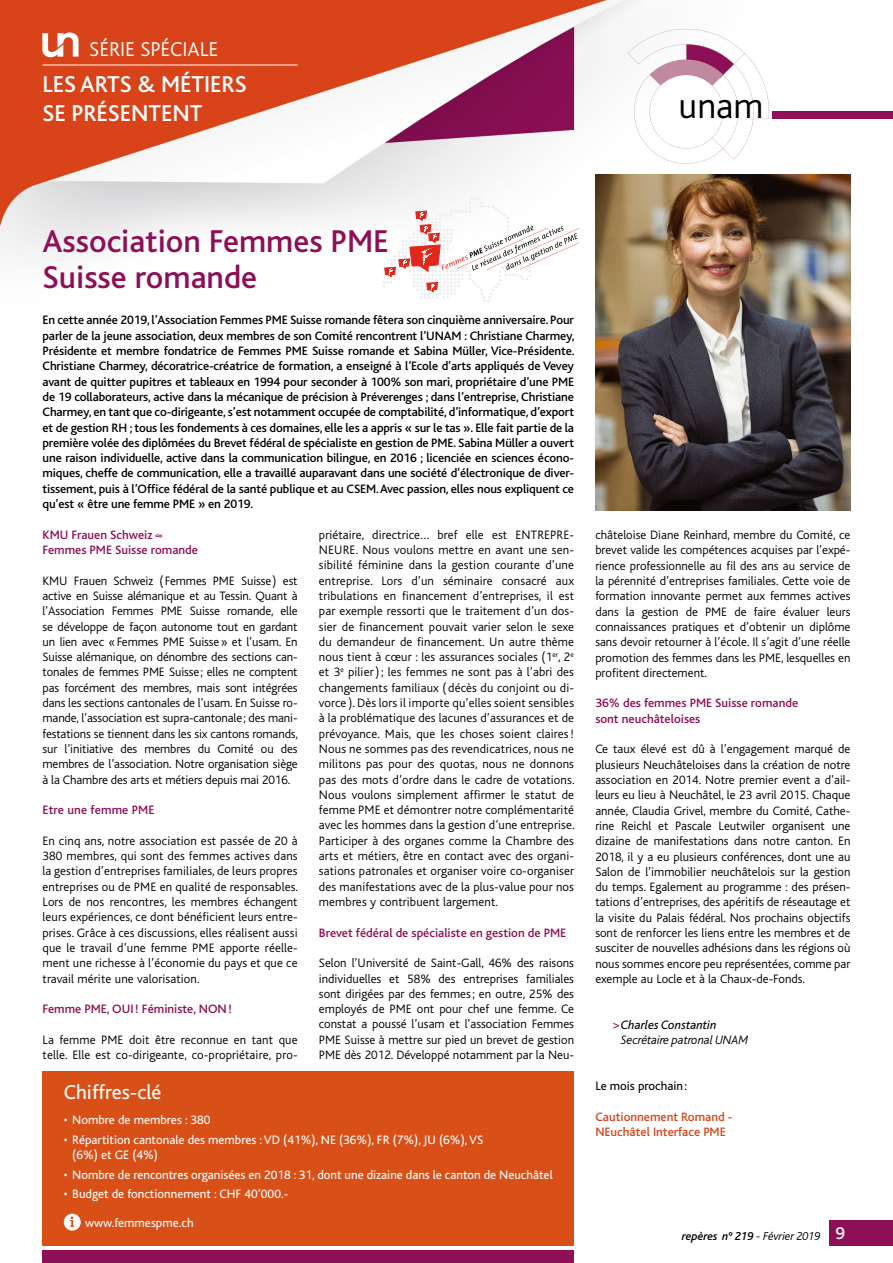
<style>
.page{position:relative;width:893px;height:1263px;background:#fff}
.page>*{position:absolute;margin:0;border:0;box-sizing:border-box;transform-origin:0 0}
.t1{font:300 37.5px "Bliss";color:#000}
.t2{font:500 33px/36px "Bliss";color:#8d0f56}
.t3{font:500 24px/28.8px "Bliss";color:#fff}
.t4{font:300 21px "Bliss";color:#fff}
.t5{font:21px "Bliss";color:#fff}
.t6{font:500 18px "Bliss";color:#fff}
.t7{font:300 12.75px/15.3px "Bliss";color:#000;text-align:justify}
.t8{font:500 12.75px/15.3px "Bliss";letter-spacing:-.01em;color:#000;text-align:justify}
.t9{font:12.75px/15.3px "Bliss";color:#fff}
.t10{font:500 12.75px/15.3px "Bliss";color:#8d0f56}
.t11{font:500 12.75px/15.3px "Bliss";color:#d74419}
.t12{font:italic 300 12.75px/15.3px "Bliss";letter-spacing:-.01em;color:#000}
.t13{font:12.75px "Bliss";color:#000}
.t14{font:italic 500 12px "Bliss";color:#000}
.s1{font-weight:400;color:#8d0f56}
.s2{font-weight:400}
.s3{font-weight:300}
</style>
<div class="page">
<img style="left:0;top:0;width:851px;height:332px">
<hr style="left:43px;top:65px;width:255px;height:1px;background:#fff">
<div style="left:829px;top:1220px;width:64px;height:26px;background:#8d0f56"></div>
<div style="left:43px;top:1250px;width:531px;height:13px;background:#8d0f56"></div>
<svg style="left:42px;top:33px;width:37px;height:24px"></svg>
<svg style="left:628px;top:29px;width:141px;height:135px"></svg>
<div style="left:772px;top:111px;width:121px;height:8px;background:#8d0f56"></div>
<div style="left:43px;top:1071px;width:531px;height:175px;background:#d85017"></div>
<div style="left:64px;top:1214px;width:17px;height:17px;background:#fff;border-radius:50%"></div>
<svg style="left:70px;top:1216px;width:4px;height:11px"></svg>
<img style="left:595px;top:174px;width:255px;height:336px">
<svg style="left:383px;top:198px;width:196px;height:104px"></svg>
<h3 class="t4" style="left:89px;top:38px;width:131px">SÉRIE SPÉCIALE</h3>
<h3 class="t3" style="left:43px;top:71px;width:206px">LES ARTS &amp; MÉTIERS<br>SE PRÉSENTENT</h3>
<h1 class="t1" style="left:678px;top:86px;width:87px">unam</h1>
<h2 class="t2" style="left:43px;top:224px;width:348px">Association Femmes PME<br>Suisse romande</h2>
<p class="t8" style="left:43px;top:313px;width:534px">En cette année 2019, l’Association Femmes PME Suisse romande fêtera son cinquième anniversaire. Pour parler de la jeune association, deux membres de son Comité rencontrent l’UNAM : Christiane Charmey, Présidente et membre fondatrice de Femmes PME Suisse romande et Sabina Müller, Vice-Présidente.<br>Christiane Charmey, décoratrice-créatrice de formation, a enseigné à l’Ecole d’arts appliqués de Vevey avant de quitter pupitres et tableaux en 1994 pour seconder à 100% son mari, propriétaire d’une PME de 19 collaborateurs, active dans la mécanique de précision à Préverenges ; dans l’entreprise, Christiane Charmey, en tant que co-dirigeante, s’est notamment occupée de comptabilité, d’informatique, d’export et de gestion RH ; tous les fondements à ces domaines, elle les a appris « sur le tas ». Elle fait partie de la première volée des diplômées du Brevet fédéral de spécialiste en gestion de PME. Sabina Müller a ouvert une raison individuelle, active dans la communication bilingue, en 2016 ; licenciée en sciences écono&shy;miques, cheffe de communication, elle a travaillé auparavant dans une société d’électronique de diver&shy;tissement, puis à l’Office fédéral de la santé publique et au CSEM. Avec passion, elles nous expliquent ce qu’est « être une femme PME » en 2019.</p>
<p class="t10" style="left:43px;top:527px;width:157px">KMU Frauen Schweiz ≈<br>Femmes PME Suisse romande</p>
<p class="t7" style="left:43px;top:573px;width:257px">KMU Frauen Schweiz (Femmes PME Suisse) est active en Suisse alémanique et au Tessin. Quant à l’Association Femmes PME Suisse romande, elle se développe de façon autonome tout en gardant un lien avec «Femmes PME Suisse» et l’usam. En Suisse alémanique, on dénombre des sections can&shy;tonales de femmes PME Suisse; elles ne comptent pas forcément des membres, mais sont intégrées dans les sections cantonales de l’usam. En Suisse ro&shy;mande, l’association est supra-cantonale; des mani&shy;festations se tiennent dans les six cantons romands, sur l’initiative des membres du Comité ou des membres de l’association. Notre organisation siège à la Chambre des arts et métiers depuis mai 2016.</p>
<p class="t10" style="left:43px;top:803px;width:114px">Etre une femme PME</p>
<p class="t7" style="left:43px;top:833px;width:257px">En cinq ans, notre association est passée de 20 à 380 membres, qui sont des femmes actives dans la gestion d’entreprises familiales, de leurs propres entreprises ou de PME en qualité de responsables.<br>Lors de nos rencontres, les membres échangent leurs expériences, ce dont bénéficient leurs entre&shy;prises. Grâce à ces discussions, elles réalisent aussi que le travail d’une femme PME apporte réelle&shy;ment une richesse à l’économie du pays et que ce travail mérite une valorisation.</p>
<p class="t10" style="left:43px;top:1001px;width:191px">Femme PME, OUI! Féministe, NON!</p>
<p class="t7" style="left:43px;top:1032px;width:257px">La femme PME doit être reconnue en tant que telle. Elle est co-dirigeante, co-propriétaire, pro-</p>
<p class="t7" style="left:319px;top:527px;width:257px">priétaire, directrice… bref elle est ENTREPRE-NEURE. Nous voulons mettre en avant une sen&shy;sibilité féminine dans la gestion courante d’une entreprise. Lors d’un séminaire consacré aux tribulations en financement d’entreprises, il est par exemple ressorti que le traitement d’un dos&shy;sier de financement pouvait varier selon le sexe du demandeur de financement. Un autre thème nous tient à cœur : les assurances sociales (1<sup>er</sup>, 2<sup>e </sup>et 3<sup>e</sup> pilier); les femmes ne sont pas à l’abri des changements familiaux ( décès du conjoint ou di&shy;vorce ). Dès lors il importe qu’elles soient sensibles à la problématique des lacunes d’assurances et de prévoyance. Mais, que les choses soient claires!<br>Nous ne sommes pas des revendicatrices, nous ne militons pas pour des quotas, nous ne donnons pas des mots d’ordre dans le cadre de votations.<br>Nous voulons simplement affirmer le statut de femme PME et démontrer notre complémentarité avec les hommes dans la gestion d’une entreprise.<br>Participer à des organes comme la Chambre des arts et métiers, être en contact avec des organi&shy;sations patronales et organiser voire co-organiser des manifestations avec de la plus-value pour nos membres y contribuent largement.</p>
<p class="t10" style="left:319px;top:925px;width:249px">Brevet fédéral de spécialiste en gestion de PME</p>
<p class="t7" style="left:319px;top:955px;width:257px">Selon l’Université de Saint-Gall, 46% des raisons individuelles et 58% des entreprises familiales sont dirigées par des femmes; en outre, 25% des employés de PME ont pour chef une femme. Ce constat a poussé l’usam et l’association Femmes PME Suisse à mettre sur pied un brevet de gestion PME dès 2012. Développé notamment par la Neu-</p>
<h3 class="t5" style="left:64px;top:1081px;width:99px">Chiffres-clé</h3>
<p class="t9" style="left:64px;top:1113px;width:148px">• Nombre de membres : 380</p>
<p class="t9" style="left:72px;top:1132px;width:413px;text-indent:-9px">• Répartition cantonale des membres : VD (41%), NE (36%), FR (7%), JU (6%), VS (6%) et GE (4%)</p>
<p class="t9" style="left:64px;top:1167px;width:490px">• Nombre de rencontres organisées en 2018 : 31, dont une dizaine dans le canton de Neuchâtel</p>
<p class="t9" style="left:64px;top:1186px;width:226px">• Budget de fonctionnement : CHF 40’000.-</p>
<p class="t9" style="left:85px;top:1215px;width:110px">www.femmespme.ch</p>
<p class="t7" style="left:595px;top:528px;width:257px">châteloise Diane Reinhard, membre du Comité, ce brevet valide les compétences acquises par l’expé&shy;rience professionnelle au fil des ans au service de la pérennité d’entreprises familiales. Cette voie de formation innovante permet aux femmes actives dans la gestion de PME de faire évaluer leurs connaissances pratiques et d’obtenir un diplôme sans devoir retourner à l’école. Il s’agit d’une réelle promotion des femmes dans les PME, lesquelles en profitent directement.</p>
<p class="t10" style="left:595px;top:696px;width:204px">36% des femmes PME Suisse romande sont neuchâteloises</p>
<p class="t7" style="left:595px;top:742px;width:257px">Ce taux élevé est dû à l’engagement marqué de plusieurs Neuchâteloises dans la création de notre association en 2014. Notre premier event a d’ail&shy;leurs eu lieu à Neuchâtel, le 23 avril 2015. Chaque année, Claudia Grivel, membre du Comité, Cathe&shy;rine Reichl et Pascale Leutwiler organisent une dizaine de manifestations dans notre canton. En 2018, il y a eu plusieurs conférences, dont une au Salon de l’immobilier neuchâtelois sur la gestion du temps. Egalement au programme : des présen&shy;tations d’entreprises, des apéritifs de réseautage et la visite du Palais fédéral. Nos prochains objectifs sont de renforcer les liens entre les membres et de susciter de nouvelles adhésions dans les régions où nous sommes encore peu représentées, comme par exemple au Locle et à la Chaux-de-Fonds.</p>
<p class="t12" style="left:621px;top:1017px;width:129px;text-indent:-9px"><span class="s1">&gt;</span><span class="s2">Charles Constantin<br></span>Secrétaire patronal UNAM</p>
<p class="t13" style="left:595px;top:1079px;width:93px">Le mois prochain:</p>
<p class="t11" style="left:595px;top:1109px;width:139px">Cautionnement Romand -<br>NEuchâtel Interface PME</p>
<p class="t14" style="left:682px;top:1230px;width:140px">repères n° 219 <span class="s3">- Février 2019</span></p>
<h3 class="t6" style="left:836px;top:1224px;width:11px">9</h3>
</div>
